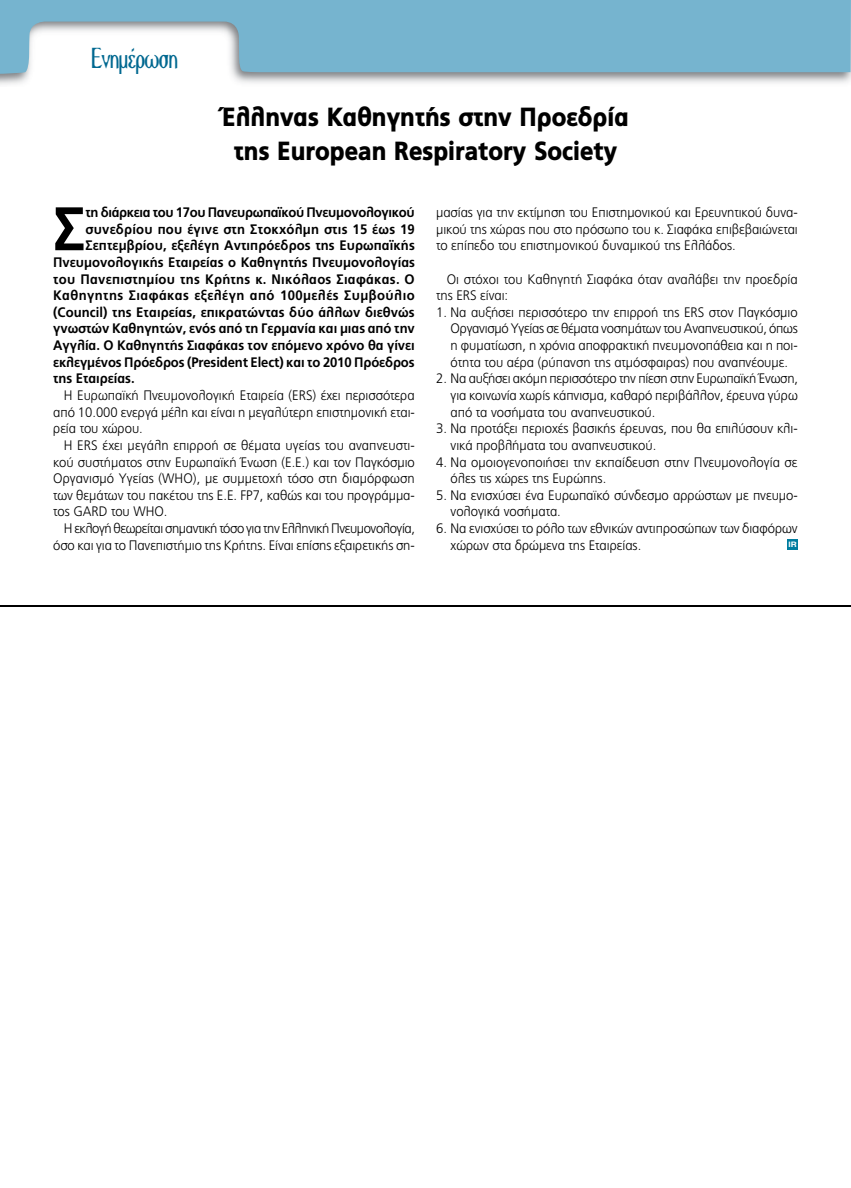
<style>
.page{position:relative;width:851px;height:1188px;background:#fff}
.page>*{position:absolute;margin:0;border:0;box-sizing:border-box;transform-origin:0 0}
.t1{font:700 61.38px "PF Catalog";color:#000;scale:.95 1}
.t2{font:300 30px "CF Holly";letter-spacing:-.05em;color:#006890;scale:.8 1}
.t3{font:900 26.25px/33.8px "PF Catalog";letter-spacing:-.025em;color:#000;text-align:center;scale:.9 1}
.t4{font:300 13.75px/16.6px "PF Catalog";color:#000;text-align:justify;scale:.95 1}
.t5{font:700 13.75px "PF Catalog";color:#000;scale:.95 1}
.t6{font:300 13.75px/16.6px "PF Catalog";letter-spacing:-.03em;color:#000;text-align:right;scale:.95 1}
.t7{font:700 13.75px "PF Catalog";letter-spacing:-.025em;color:#000;scale:.95 1}
.t8{font:700 13.75px "PF Catalog";letter-spacing:.02em;color:#000;scale:.95 1}
.t9{font:700 13.75px "PF Catalog";letter-spacing:.03em;color:#000;scale:.95 1}
.t10{font:700 7.5px "Gr Helvetica";color:#fff;scale:1.12 1}
</style>
<div class="page">
<svg style="left:0;top:0;width:850px;height:74px;fill:#76b4cf"></svg>
<div style="left:787px;top:538px;width:10px;height:11px;background:#007da0"></div>
<hr style="left:0;top:605px;width:850px;height:1px;background:#000">
<h2 class="t2" style="left:91px;top:44px;width:111px">Ενηµέρωση</h2>
<h3 class="t3" style="left:222px;top:100px;width:454px">Έλληνας Καθηγητής στην Προεδρία της European Respiratory Society</h3>
<h1 class="t1" style="left:53px;top:193px;width:36px">Σ</h1>
<p class="t7" style="left:85px;top:204px;width:348px">τη διάρκεια του 17oυ Πανευρωπαϊκού Πνευμονολογικού</p>
<p class="t5" style="left:85px;top:221px;width:348px">συνεδρίου που έγινε στη Στοκχόλμη στις 15 έως 19</p>
<p class="t5" style="left:85px;top:237px;width:348px">Σεπτεμβρίου, εξελέγη Αντιπρόεδρος της Ευρωπαϊκής</p>
<p class="t5" style="left:53px;top:254px;width:382px">Πνευμονολογικής Εταιρείας ο Καθηγητής Πνευμονολογίας</p>
<p class="t8" style="left:53px;top:270px;width:382px">του Πανεπιστημίου της Κρήτης κ. Νικόλαος Σιαφάκας. Ο</p>
<p class="t9" style="left:53px;top:287px;width:382px">Καθηγητης Σιαφάκας εξελέγη από 100μελές Συμβούλιο</p>
<p class="t5" style="left:53px;top:304px;width:382px">(Council) της Εταιρείας, επικρατώντας δύο άλλων διεθνώς</p>
<p class="t5" style="left:53px;top:320px;width:382px">γνωστών Καθηγητών, ενός από τη Γερμανία και μιας από την</p>
<p class="t5" style="left:53px;top:337px;width:382px">Αγγλία. Ο Καθηγητής Σιαφάκας τον επόμενο χρόνο θα γίνει</p>
<p class="t5" style="left:53px;top:354px;width:382px">εκλεγμένος Πρόεδρος (President Elect) και το 2010 Πρόεδρος</p>
<p class="t5" style="left:53px;top:370px;width:87px">της Εταιρείας.</p>
<p class="t4" style="left:53px;top:387px;width:382px;text-indent:11px">Η Ευρωπαϊκή Πνευμονολογική Εταιρεία (ΕRS) έχει περισσότερα από 10.000 ενεργά μέλη και είναι η μεγαλύτερη επιστημονική εται&shy;ρεία του χώρου.</p>
<p class="t4" style="left:53px;top:437px;width:382px;text-indent:11px">H ERS έχει μεγάλη επιρροή σε θέματα υγείας του αναπνευστι&shy;κού συστήματος στην Ευρωπαϊκή Ένωση (Ε.Ε.) και τον Παγκόσμιο Οργανισμό Υγείας (WHO), με συμμετοχή τόσο στη διαμόρφωση των θεμάτων του πακέτου της Ε.Ε. FP7, καθώς και του προγράμμα&shy;τος GARD του WHO.</p>
<p class="t6" style="left:53px;top:520px;width:382px">Η εκλογή θεωρείται σημαντική τόσο για την Ελληνική Πνευμονολογία, όσο και για το Πανεπιστήμιο της Κρήτης. Είναι επίσης εξαιρετικής ση-</p>
<p class="t4" style="left:436px;top:204px;width:382px">μασίας για την εκτίμηση του Επιστημονικού και Ερευνητικού δυνα&shy;μικού της χώρας που στο πρόσωπο του κ. Σιαφάκα επιβεβαιώνεται το επίπεδο του επιστημονικού δυναμικού της Ελλάδος.</p>
<p class="t4" style="left:436px;top:270px;width:382px;text-indent:11px">Οι στόχοι του Καθηγητή Σιαφάκα όταν αναλάβει την προεδρία της ERS είναι:</p>
<p class="t4" style="left:450px;top:304px;width:367px;text-indent:-14px">1. Να αυξήσει περισσότερο την επιρροή της ERS στον Παγκόσμιο Οργανισμό Υγείας σε θέματα νοσημάτων του Αναπνευστικού, όπως η φυματίωση, η χρόνια αποφρακτική πνευμονοπάθεια και η ποι&shy;ότητα του αέρα (ρύπανση της ατμόσφαιρας) που αναπνέουμε.</p>
<p class="t4" style="left:450px;top:370px;width:367px;text-indent:-14px">2. Να αυξήσει ακόμη περισσότερο την πίεση στην Ευρωπαϊκή Ένωση, για κοινωνία χωρίς κάπνισμα, καθαρό περιβάλλον, έρευνα γύρω από τα νοσήματα του αναπνευστικού.</p>
<p class="t4" style="left:450px;top:420px;width:367px;text-indent:-14px">3. Να προτάξει περιοχές βασικής έρευνας, που θα επιλύσουν κλι&shy;νικά προβλήματα του αναπνευστικού.</p>
<p class="t4" style="left:450px;top:453px;width:366px;text-indent:-14px">4. Να ομοιογενοποιήσει την εκπαίδευση στην Πνευμονολογία σε όλες τις χώρες της Ευρώπης.</p>
<p class="t4" style="left:450px;top:487px;width:367px;text-indent:-14px">5. Να ενισχύσει ένα Ευρωπαϊκό σύνδεσμο αρρώστων με πνευμο&shy;νολογικά νοσήματα.</p>
<p class="t4" style="left:450px;top:520px;width:367px;text-indent:-14px">6. Να ενισχύσει το ρόλο των εθνικών αντιπροσώπων των διαφόρων χώρων στα δρώμενα της Εταιρείας.</p>
<p class="t10" style="left:788px;top:540px;width:9px">IR</p>
</div>
